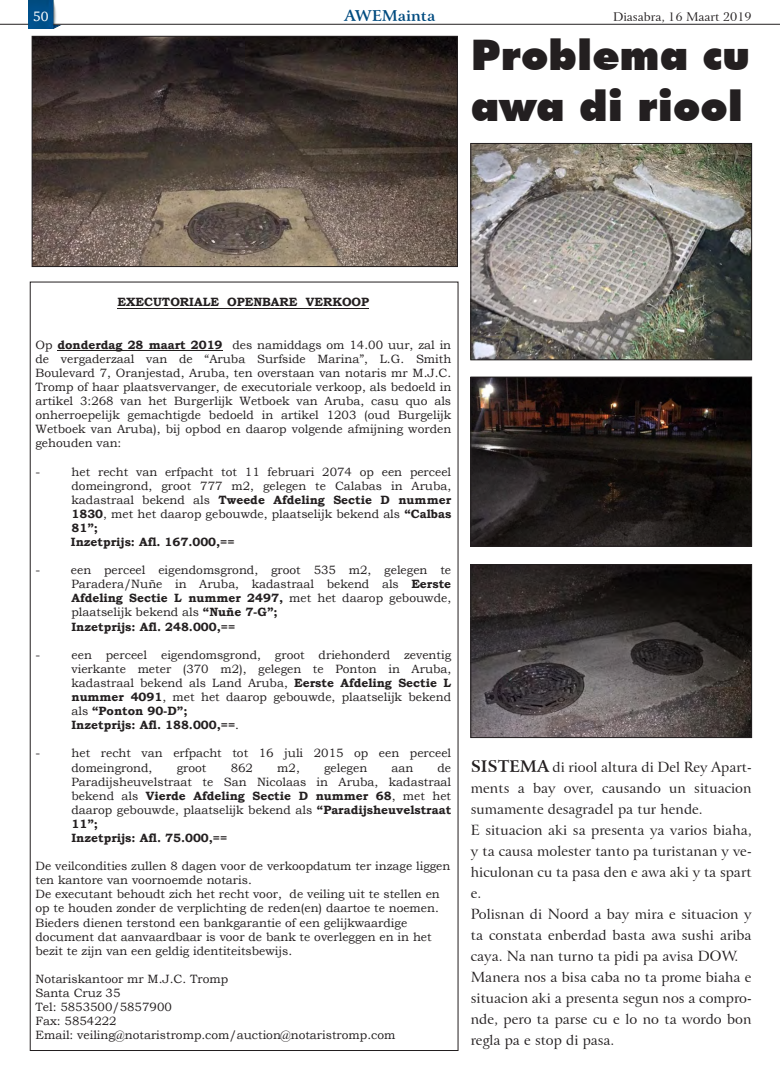
<style>
.page{position:relative;width:780px;height:1078px;background:#fff}
.page>*{position:absolute;margin:0;border:0;box-sizing:border-box;transform-origin:0 0}
.No_Spacing{font:900 42.1px/50.6px "Futura BT";color:#231f20}
.t1{font:700 15px "Arrus BT";color:#004b80}
.Body_Text_14{font:14px/21px "Arrus BT";color:#231f20;text-align:justify}
.t2{font:14px "Charter ITCTT";color:#fff}
.t3{font:12px/14.1px "Bookman Old Style";color:#231f20}
.t4{font:700 12px "Bookman Old Style";color:#231f20}
.t5{font:12px "Arrus BT";color:#231f20}
.s1{font-weight:700}
.s2{font-weight:700;font-size:16px}
</style>
<div class="page">
<img style="left:28px;top:0;width:33px;height:28px">
<svg style="left:0;top:24px;width:28px;height:1px"></svg>
<hr style="left:53px;top:24px;width:727px;height:1px;background:#231f20">
<hr style="left:117px;top:308px;width:252px;height:1px;background:#231f20">
<hr style="left:57px;top:350px;width:165px;height:1px;background:#231f20">
<img style="left:472px;top:145px;width:278px;height:213px">
<div style="left:470px;top:143px;width:282px;height:217px;border:1px solid #231f20"></div>
<img style="left:472px;top:378px;width:278px;height:166px">
<div style="left:470px;top:376px;width:282px;height:170px;border:1px solid #231f20"></div>
<img style="left:34px;top:38px;width:422px;height:227px">
<div style="left:32px;top:36px;width:426px;height:231px;border:1px solid #231f20"></div>
<img style="left:472px;top:566px;width:278px;height:170px">
<div style="left:470px;top:564px;width:282px;height:174px;border:1px solid #231f20"></div>
<p class="t2" style="left:33px;top:7px;width:17px">50</p>
<p class="t1" style="left:344px;top:7px;width:92px">AWEMainta</p>
<p class="t5" style="left:613px;top:9px;width:140px">Diasabra, 16 Maart 2019</p>
<p class="No_Spacing" style="left:471px;top:30px;width:280px">Problema cu awa di riool</p>
<p class="t4" style="left:117px;top:293px;width:253px">EXECUTORIALE OPENBARE VERKOOP</p>
<p class="t3" style="left:35px;top:337px;width:417px;text-align:justify">Op <span class="s1">donderdag 28 maart 2019</span> des namiddags om 14.00 uur, zal in de vergaderzaal van de “Aruba Surfside Marina”, L.G. Smith Boulevard 7, Oranjestad, Aruba, ten overstaan van notaris mr M.J.C.<br>Tromp of haar plaatsvervanger, de executoriale verkoop, als bedoeld in artikel 3:268 van het Burgerlijk Wetboek van Aruba, casu quo als onherroepelijk gemachtigde bedoeld in artikel 1203 (oud Burgelijk Wetboek van Aruba), bij opbod en daarop volgende afmijning worden gehouden van:</p>
<p class="t3" style="left:35px;top:464px;width:6px">-</p>
<p class="t3" style="left:71px;top:464px;width:382px">het recht van erfpacht tot 11 februari 2074 op een perceel domeingrond, groot 777 m2, gelegen te Calabas in Aruba, kadastraal bekend als <span class="s1">Tweede Afdeling Sectie D nummer 1830</span>, met het daarop gebouwde, plaatselijk bekend als <span class="s1">“Calbas 81”;<br>Inzetprijs: Afl. 167.000,==</span></p>
<p class="t3" style="left:35px;top:563px;width:6px">-</p>
<p class="t3" style="left:71px;top:563px;width:382px">een perceel eigendomsgrond, groot 535 m2, gelegen te Paradera/Nuñe in Aruba, kadastraal bekend als <span class="s1">Eerste Afdeling Sectie L nummer 2497,</span> met het daarop gebouwde, plaatselijk bekend als <span class="s1">“Nuñe 7-G”;<br>Inzetprijs: Afl. 248.000,==</span></p>
<p class="t3" style="left:35px;top:647px;width:6px">-</p>
<p class="t3" style="left:71px;top:647px;width:381px">een perceel eigendomsgrond, groot driehonderd zeventig vierkante meter (370 m2), gelegen te Ponton in Aruba, kadastraal bekend als Land Aruba, <span class="s1">Eerste Afdeling Sectie L nummer 4091</span>, met het daarop gebouwde, plaatselijk bekend als <span class="s1">“Ponton 90-D”;<br>Inzetprijs: Afl. 188.000,==</span>.</p>
<p class="t3" style="left:35px;top:746px;width:6px">-</p>
<p class="t3" style="left:71px;top:746px;width:381px">het recht van erfpacht tot 16 juli 2015 op een perceel domeingrond,</p>
<p class="t3" style="left:71px;top:760px;width:381px;text-indent:366px">de Paradijsheuvelstraat te San Nicolaas in Aruba, kadastraal bekend als <span class="s1">Vierde Afdeling Sectie D nummer 68</span>, met het daarop gebouwde, plaatselijk bekend als <span class="s1">“Paradijsheuvelstraat 11”;<br>Inzetprijs: Afl. 75.000,==</span></p>
<p class="t3" style="left:35px;top:858px;width:416px">De veilcondities zullen 8 dagen voor de verkoopdatum ter inzage liggen ten kantore van voornoemde notaris.<br>De executant behoudt zich het recht voor, de veiling uit te stellen en op te houden zonder de verplichting de reden(en) daartoe te noemen.<br>Bieders dienen terstond een bankgarantie of een gelijkwaardige document dat aanvaardbaar is voor de bank te overleggen en in het bezit te zijn van een geldig identiteitsbewijs.</p>
<p class="t3" style="left:35px;top:971px;width:361px">Notariskantoor mr M.J.C. Tromp<br>Santa Cruz 35<br>Tel: 5853500/5857900<br>Fax: 5854222<br>Email: veiling@notaristromp.com/auction@notaristromp.com</p>
<p class="t3" style="left:177px;top:760px;width:31px">groot</p>
<p class="t3" style="left:231px;top:760px;width:24px">862</p>
<p class="t3" style="left:277px;top:760px;width:24px">m2,</p>
<p class="t3" style="left:324px;top:760px;width:45px">gelegen</p>
<p class="t3" style="left:391px;top:760px;width:23px">aan</p>
<p class="Body_Text_14" style="left:471px;top:756px;width:282px"><span class="s2">SISTEMA</span> di riool altura di Del Rey Apart&shy;ments a bay over, causando un situacion sumamente desagradel pa tur hende.</p>
<p class="Body_Text_14" style="left:471px;top:819px;width:282px">E situacion aki sa presenta ya varios biaha, y ta causa molester tanto pa turistanan y ve&shy;hiculonan cu ta pasa den e awa aki y ta spart e.</p>
<p class="Body_Text_14" style="left:471px;top:903px;width:282px">Polisnan di Noord a bay mira e situacion y ta constata enberdad basta awa sushi ariba caya. Na nan turno ta pidi pa avisa DOW.</p>
<p class="Body_Text_14" style="left:471px;top:966px;width:282px">Manera nos a bisa caba no ta prome biaha e situacion aki a presenta segun nos a compro&shy;nde, pero ta parse cu e lo no ta wordo bon regla pa e stop di pasa.</p>
</div>
